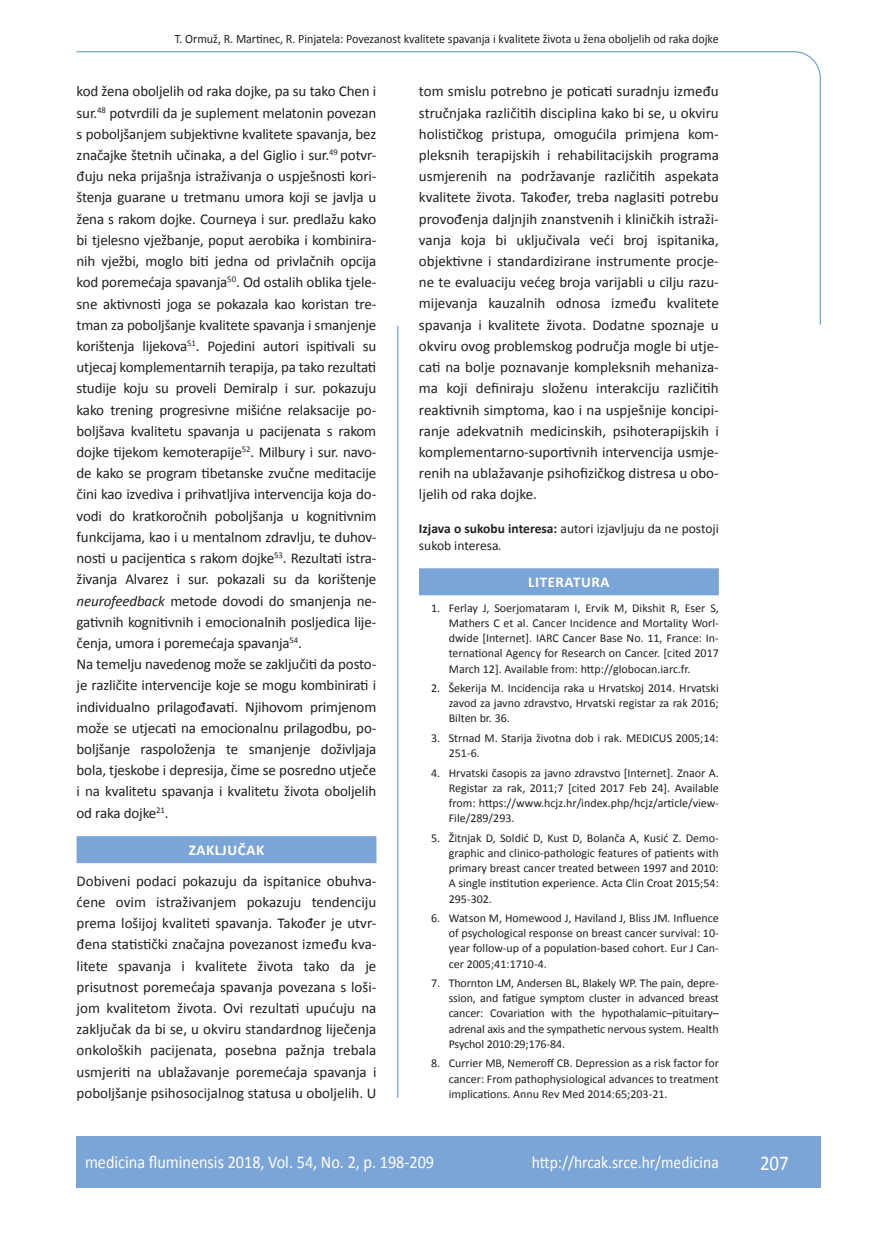
<style>
.page{position:relative;width:872px;height:1234px;background:#fff}
.page>*{position:absolute;margin:0;border:0;box-sizing:border-box;transform-origin:0 0}
.t1{font:21px "Calibri";color:#fff;scale:.9 1}
.t2{font:18px "Calibri";color:#fff;scale:.9 1}
.t3{font:17.25px "Calibri";color:#fff;scale:.9 1}
.t4{font:15px/21.1px "Calibri";letter-spacing:-.01em;color:#231f20;text-align:justify}
.t5{font:700 15px "Calibri";letter-spacing:.04em;color:#fff}
.t6{font:13.5px/16.6px "Calibri";color:#231f20}
.t7{font:12.75px "Calibri";color:#231f20;scale:.94 1}
.t8{font:12px/15.1px "Calibri";color:#231f20;text-align:justify}
.s1{font-style:italic}
.s2{font-weight:700}
</style>
<div class="page">
<svg style="left:76px;top:51px;width:745px;height:275px"></svg>
<hr style="left:397px;top:325px;width:1px;height:772px;background:#7ca5d7">
<div style="left:77px;top:1135px;width:744px;height:51px;background:#7ca5d7"></div>
<div style="left:77px;top:836px;width:299px;height:27px;background:#7ca5d7"></div>
<div style="left:419px;top:568px;width:300px;height:27px;background:#7ca5d7"></div>
<p class="t7" style="left:175px;top:30px;width:580px">T. Ormuž, R. Martinec, R. Pinjatela: Povezanost kvalitete spavanja i kvalitete života u žena oboljelih od raka dojke</p>
<p class="t4" style="left:77px;top:80px;width:301px;text-align:left">kod žena oboljelih od raka dojke, pa su tako Chen i sur.<sup>48</sup> potvrdili da je suplement melatonin povezan s poboljšanjem subjektivne kvalitete spavanja, bez značajke štetnih učinaka, a del Giglio i sur.<sup>49</sup> potvr&shy;đuju neka prijašnja istraživanja o uspješnosti kori&shy;štenja guarane u tretmanu umora koji se javlja u žena s rakom dojke. Courneya i sur. predlažu kako bi tjelesno vježbanje, poput aerobika i kombinira&shy;nih vježbi, moglo biti jedna od privlačnih opcija kod poremećaja spavanja<sup>50</sup>. Od ostalih oblika tjele&shy;sne aktivnosti joga se pokazala kao koristan tre&shy;tman za poboljšanje kvalitete spavanja i smanjenje korištenja lijekova<sup>51</sup>. Pojedini autori ispitivali su utjecaj komplementarnih terapija, pa tako rezultati studije koju su proveli Demiralp i sur. pokazuju kako trening progresivne mišićne relaksacije po&shy;boljšava kvalitetu spavanja u pacijenata s rakom dojke tijekom kemoterapije<sup>52</sup>. Milbury i sur. navo&shy;de kako se program tibetanske zvučne meditacije čini kao izvediva i prihvatljiva intervencija koja do&shy;vodi do kratkoročnih poboljšanja u kognitivnim funkcijama, kao i u mentalnom zdravlju, te duhov&shy;nosti u pacijentica s rakom dojke<sup>53</sup>. Rezultati istra&shy;živanja Alvarez i sur. pokazali su da korištenje <span class="s1">neurofeedback</span> metode dovodi do smanjenja ne&shy;gativnih kognitivnih i emocionalnih posljedica lije&shy;čenja, umora i poremećaja spavanja<sup>54</sup>.<br>Na temelju navedenog može se zaključiti da posto&shy;je različite intervencije koje se mogu kombinirati i individualno prilagođavati. Njihovom primjenom može se utjecati na emocionalnu prilagodbu, po&shy;boljšanje raspoloženja te smanjenje doživljaja bola, tjeskobe i depresija, čime se posredno utječe i na kvalitetu spavanja i kvalitetu života oboljelih od raka dojke<sup>21</sup>.</p>
<p class="t5" style="left:189px;top:840px;width:77px">ZAKLJUČAK</p>
<p class="t4" style="left:77px;top:869px;width:301px">Dobiveni podaci pokazuju da ispitanice obuhva&shy;ćene ovim istraživanjem pokazuju tendenciju prema lošijoj kvaliteti spavanja. Također je utvr&shy;đena statistički značajna povezanost između kva&shy;litete spavanja i kvalitete života tako da je prisutnost poremećaja spavanja povezana s loši&shy;jom kvalitetom života. Ovi rezultati upućuju na zaključak da bi se, u okviru standardnog liječenja onkoloških pacijenata, posebna pažnja trebala usmjeriti na ublažavanje poremećaja spavanja i poboljšanje psihosocijalnog statusa u oboljelih. U</p>
<p class="t4" style="left:419px;top:80px;width:301px">tom smislu potrebno je poticati suradnju između stručnjaka različitih disciplina kako bi se, u okviru holističkog pristupa, omogućila primjena kom&shy;pleksnih terapijskih i rehabilitacijskih programa usmjerenih na podržavanje različitih aspekata kvalitete života. Također, treba naglasiti potrebu provođenja daljnjih znanstvenih i kliničkih istraži&shy;vanja koja bi uključivala veći broj ispitanika, objektivne i standardizirane instrumente procje&shy;ne te evaluaciju većeg broja varijabli u cilju razu&shy;mijevanja kauzalnih odnosa između kvalitete spavanja i kvalitete života. Dodatne spoznaje u okviru ovog problemskog područja mogle bi utje&shy;cati na bolje poznavanje kompleksnih mehaniza&shy;ma koji definiraju složenu interakciju različitih reaktivnih simptoma, kao i na uspješnije koncipi&shy;ranje adekvatnih medicinskih, psihoterapijskih i komplementarno-suportivnih intervencija usmje&shy;renih na ublažavanje psihofizičkog distresa u obo&shy;ljelih od raka dojke.</p>
<p class="t6" style="left:419px;top:519px;width:301px"><span class="s2">Izjava o sukobu interesa:</span> autori izjavljuju da ne postoji sukob interesa<span class="s1">.</span></p>
<p class="t5" style="left:528px;top:572px;width:83px">LITERATURA</p>
<p class="t8" style="left:449px;top:599px;width:271px;text-indent:-18px">1. Ferlay J, Soerjomataram I, Ervik M, Dikshit R, Eser S, Mathers C et al. Cancer Incidence and Mortality Worl&shy;dwide [Internet]. IARC Cancer Base No. 11, France: In&shy;ternational Agency for Research on Cancer. [cited 2017<br>March 12]. Available from: http://globocan.iarc.fr.</p>
<p class="t8" style="left:449px;top:679px;width:271px;text-indent:-18px">2. Šekerija M. Incidencija raka u Hrvatskoj 2014. Hrvatski zavod za javno zdravstvo, Hrvatski registar za rak 2016; Bilten br. 36.</p>
<p class="t8" style="left:449px;top:729px;width:271px;text-indent:-18px">3. Strnad M. Starija životna dob i rak. MEDICUS 2005;14:<br>251-6.</p>
<p class="t8" style="left:449px;top:764px;width:271px;text-indent:-18px">4. Hrvatski časopis za javno zdravstvo [Internet]. Znaor A.<br>Registar za rak, 2011;7 [cited 2017 Feb 24]. Available from: https://www.hcjz.hr/index.php/hcjz/article/view-File/289/293.</p>
<p class="t8" style="left:449px;top:829px;width:272px;text-indent:-18px">5. Žitnjak D, Soldić D, Kust D, Bolanča A, Kusić Z. Demo&shy;graphic and clinico-pathologic features of patients with primary breast cancer treated between 1997 and 2010:<br>A single institution experience. Acta Clin Croat 2015;54:<br>295-302.</p>
<p class="t8" style="left:449px;top:909px;width:271px;text-indent:-18px">6. Watson M, Homewood J, Haviland J, Bliss JM. Influence of psychological response on breast cancer survival: 10- year follow-up of a population-based cohort. Eur J Can&shy;cer 2005;41:1710-4.</p>
<p class="t8" style="left:449px;top:974px;width:271px;text-indent:-18px">7. Thornton LM, Andersen BL, Blakely WP. The pain, depre&shy;ssion, and fatigue symptom cluster in advanced breast cancer: Covariation with the hypothalamic–pituitary– adrenal axis and the sympathetic nervous system. Health Psychol 2010:29;176-84.</p>
<p class="t8" style="left:449px;top:1054px;width:272px;text-indent:-18px">8. Currier MB, Nemeroff CB. Depression as a risk factor for cancer: From pathophysiological advances to treatment implications. Annu Rev Med 2014:65;203-21.</p>
<p class="t2" style="left:85px;top:1150px;width:389px">medicina fluminensis 2018, Vol. 54, No. 2, p. 198-209</p>
<p class="t3" style="left:532px;top:1151px;width:209px">http://hrcak.srce.hr/medicina</p>
<h1 class="t1" style="left:760px;top:1149px;width:33px">207</h1>
</div>
